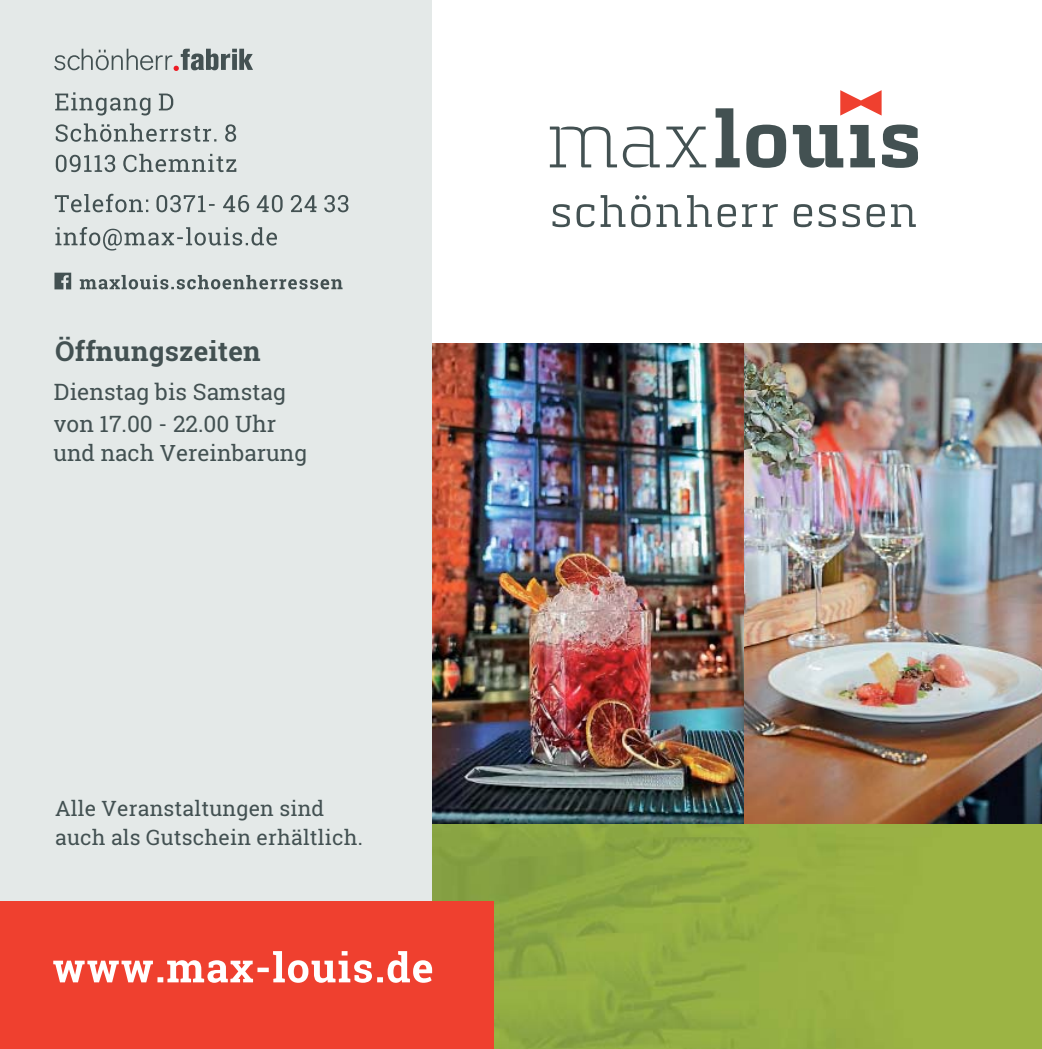
<style>
.page{position:relative;width:1042px;height:1049px;background:#e4e9e8}
.page>*{position:absolute;margin:0;border:0;box-sizing:border-box;transform-origin:0 0}
.t1{font:700 27.5px "Roboto Slab";letter-spacing:.01em;color:#435152}
.t2{font:22.75px/31.8px "Roboto Slab";color:#435152}
.t3{font:22.5px "Roboto Slab";color:#435152}
.t4{font:21.25px/29.2px "Roboto Slab";letter-spacing:.01em;color:#435152}
</style>
<div class="page">
<img style="left:744px;top:343px;width:298px;height:481px">
<img style="left:432px;top:343px;width:312px;height:481px">
<img style="left:432px;top:824px;width:610px;height:225px">
<div style="left:432px;top:0;width:610px;height:343px;background:#fff"></div>
<div style="left:0;top:901px;width:493px;height:148px;background:#ef402f"></div>
<svg style="left:55px;top:92px;width:118px;height:23px"></svg>
<svg style="left:56px;top:123px;width:180px;height:19px"></svg>
<svg style="left:56px;top:154px;width:180px;height:18px"></svg>
<svg style="left:55px;top:194px;width:293px;height:18px"></svg>
<svg style="left:55px;top:227px;width:222px;height:24px"></svg>
<svg style="left:80px;top:275px;width:262px;height:14px"></svg>
<svg style="left:54px;top:49px;width:199px;height:22px"></svg>
<svg style="left:54px;top:273px;width:17px;height:16px"></svg>
<svg style="left:552px;top:204px;width:18px;height:23px"></svg>
<svg style="left:576px;top:204px;width:18px;height:23px"></svg>
<svg style="left:600px;top:195px;width:25px;height:32px"></svg>
<svg style="left:631px;top:195px;width:19px;height:32px"></svg>
<svg style="left:656px;top:204px;width:25px;height:23px"></svg>
<svg style="left:687px;top:195px;width:49px;height:32px"></svg>
<svg style="left:742px;top:204px;width:36px;height:23px"></svg>
<svg style="left:794px;top:204px;width:18px;height:23px"></svg>
<svg style="left:818px;top:204px;width:18px;height:23px"></svg>
<svg style="left:842px;top:204px;width:18px;height:23px"></svg>
<svg style="left:866px;top:204px;width:19px;height:23px"></svg>
<svg style="left:891px;top:204px;width:25px;height:23px"></svg>
<svg style="left:550px;top:126px;width:67px;height:41px"></svg>
<svg style="left:623px;top:126px;width:37px;height:41px"></svg>
<svg style="left:666px;top:127px;width:40px;height:40px"></svg>
<svg style="left:715px;top:108px;width:24px;height:59px"></svg>
<svg style="left:746px;top:125px;width:40px;height:43px"></svg>
<svg style="left:793px;top:125px;width:50px;height:43px"></svg>
<svg style="left:850px;top:125px;width:25px;height:42px"></svg>
<svg style="left:882px;top:125px;width:36px;height:43px"></svg>
<svg style="left:840px;top:90px;width:41px;height:26px"></svg>
<svg style="left:53px;top:951px;width:379px;height:32px"></svg>
<p class="t1" style="left:55px;top:340px;width:207px">Öffnungszeiten</p>
<p class="t2" style="left:54px;top:378px;width:233px">Dienstag bis Samstag von 17.00 - 22.00 Uhr</p>
<p class="t3" style="left:53px;top:444px;width:255px">und nach Vereinbarung</p>
<p class="t4" style="left:55px;top:795px;width:309px">Alle Veranstaltungen sind auch als Gutschein erhältlich.</p>
</div>
